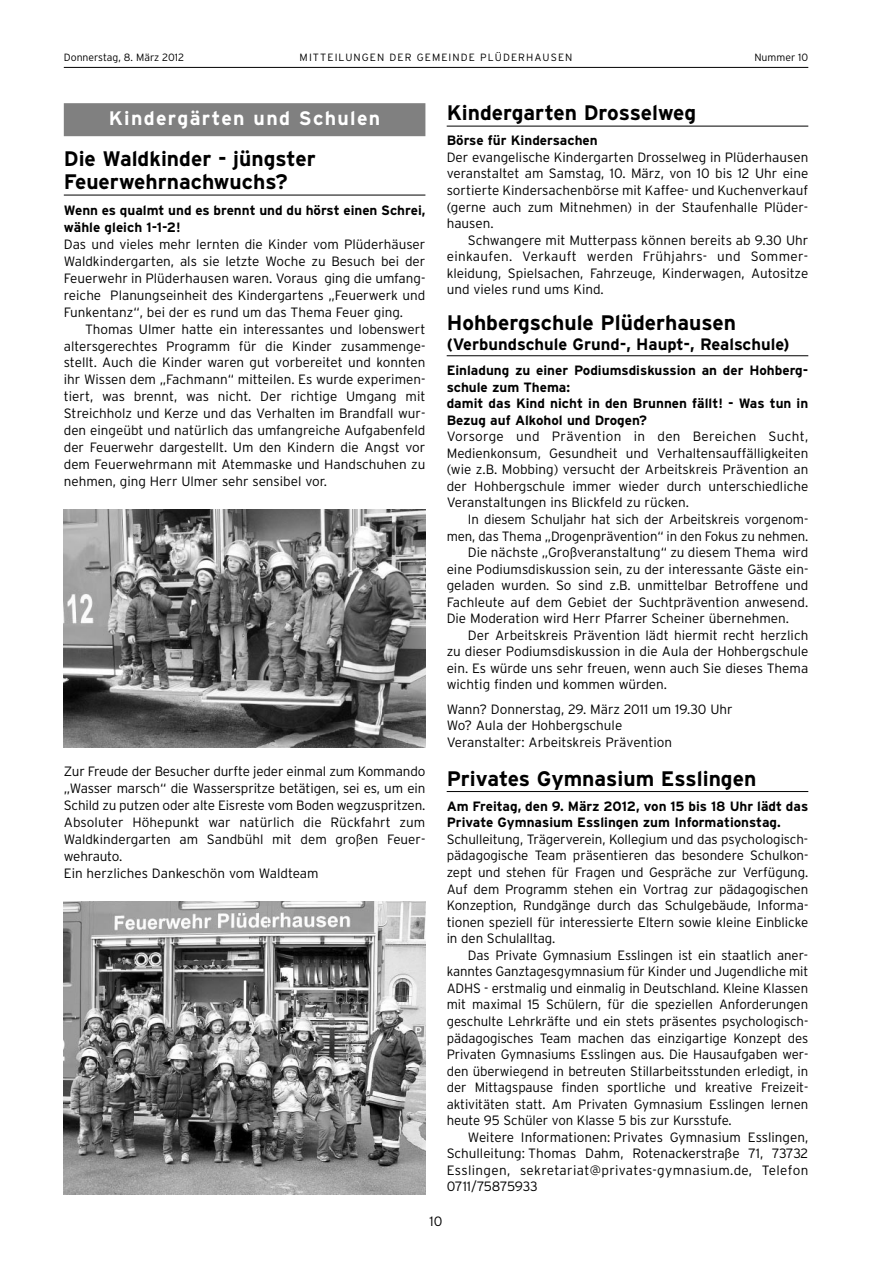
<style>
.page{position:relative;width:893px;height:1263px;background:#fff}
.page>*{position:absolute;margin:0;border:0;box-sizing:border-box;transform-origin:0 0}
.t1{font:700 21px/23px "Interstate";color:#000}
.t2{font:700 19.5px "Interstate";letter-spacing:.07em;color:#fff}
.t3{font:700 16.5px "Interstate";color:#000}
.t4{font:300 13.5px/16.5px "Interstate";color:#000;text-align:justify}
.t5{font:700 13.5px/16.5px "Interstate";color:#000}
.t6{font:300 10.5px "Interstate";letter-spacing:.105em;color:#000}
.t7{font:300 10.5px "Interstate";color:#000}
</style>
<div class="page">
<hr style="left:64px;top:67px;width:744px;height:1px;background:#000">
<div style="left:64px;top:103px;width:361px;height:33px;background:#808080"></div>
<hr style="left:64px;top:195px;width:361px;height:1px;background:#000">
<img style="left:64px;top:901px;width:361px;height:293px">
<img style="left:64px;top:509px;width:361px;height:238px">
<hr style="left:446px;top:126px;width:362px;height:1px;background:#000">
<hr style="left:446px;top:355px;width:362px;height:1px;background:#000">
<hr style="left:446px;top:791px;width:362px;height:1px;background:#000">
<p class="t7" style="left:64px;top:53px;width:122px">Donnerstag, 8. März 2012</p>
<p class="t6" style="left:299px;top:53px;width:274px">MITTEILUNGEN DER GEMEINDE PLÜDERHAUSEN</p>
<p class="t7" style="left:754px;top:53px;width:55px">Nummer 10</p>
<h2 class="t2" style="left:109px;top:111px;width:273px">Kindergärten und Schulen</h2>
<h1 class="t1" style="left:64px;top:149px;width:253px">Die Waldkinder - jüngster<br>Feuerwehrnachwuchs?</h1>
<p class="t5" style="left:64px;top:203px;width:363px;line-height:17px">Wenn es qualmt und es brennt und du hörst einen Schrei, wähle gleich 1-1-2!</p>
<p class="t4" style="left:64px;top:237px;width:363px;line-height:17px">Das und vieles mehr lernten die Kinder vom Plüderhäuser Waldkindergarten, als sie letzte Woche zu Besuch bei der Feuerwehr in Plüderhausen waren. Voraus ging die umfang&shy;reiche Planungseinheit des Kindergartens „Feuerwerk und Funkentanz“, bei der es rund um das Thema Feuer ging.</p>
<p class="t4" style="left:64px;top:321px;width:363px;line-height:17px;text-indent:21px">Thomas Ulmer hatte ein interessantes und lobenswert altersgerechtes Programm für die Kinder zusammenge&shy;stellt. Auch die Kinder waren gut vorbereitet und konnten ihr Wissen dem „Fachmann“ mitteilen. Es wurde experimen&shy;tiert, was brennt, was nicht. Der richtige Umgang mit Streichholz und Kerze und das Verhalten im Brandfall wur&shy;den eingeübt und natürlich das umfangreiche Aufgabenfeld der Feuerwehr dargestellt. Um den Kindern die Angst vor dem Feuerwehrmann mit Atemmaske und Handschuhen zu nehmen, ging Herr Ulmer sehr sensibel vor.</p>
<p class="t4" style="left:64px;top:764px;width:363px;line-height:17px;text-align:left">Zur Freude der Besucher durfte jeder einmal zum Kommando „Wasser marsch“ die Wasserspritze betätigen, sei es, um ein Schild zu putzen oder alte Eisreste vom Boden wegzuspritzen.<br>Absoluter Höhepunkt war natürlich die Rückfahrt zum Waldkindergarten am Sandbühl mit dem großen Feuer&shy;wehrauto.<br>Ein herzliches Dankeschön vom Waldteam</p>
<h1 class="t1" style="left:446px;top:103px;width:251px">Kindergarten Drosselweg</h1>
<p class="t5" style="left:446px;top:133px;width:152px">Börse für Kindersachen</p>
<p class="t4" style="left:446px;top:150px;width:363px">Der evangelische Kindergarten Drosselweg in Plüderhausen veranstaltet am Samstag, 10. März, von 10 bis 12 Uhr eine sortierte Kindersachenbörse mit Kaffee- und Kuchenverkauf (gerne auch zum Mitnehmen) in der Staufenhalle Plüder&shy;hausen.</p>
<p class="t4" style="left:446px;top:233px;width:363px;text-indent:21px">Schwangere mit Mutterpass können bereits ab 9.30 Uhr einkaufen. Verkauft werden Frühjahrs- und Sommer&shy;kleidung, Spielsachen, Fahrzeuge, Kinderwagen, Autositze und vieles rund ums Kind.</p>
<h1 class="t1" style="left:446px;top:313px;width:291px">Hohbergschule Plüderhausen</h1>
<p class="t3" style="left:446px;top:338px;width:344px">(Verbundschule Grund-, Haupt-, Realschule)</p>
<p class="t5" style="left:446px;top:363px;width:363px">Einladung zu einer Podiumsdiskussion an der Hohberg&shy;schule zum Thema:<br>damit das Kind nicht in den Brunnen fällt! - Was tun in Bezug auf Alkohol und Drogen?</p>
<p class="t4" style="left:446px;top:429px;width:363px">Vorsorge und Prävention in den Bereichen Sucht, Medienkonsum, Gesundheit und Verhaltensauffälligkeiten (wie z.B. Mobbing) versucht der Arbeitskreis Prävention an der Hohbergschule immer wieder durch unterschiedliche Veranstaltungen ins Blickfeld zu rücken.</p>
<p class="t4" style="left:468px;top:512px;width:342px">In diesem Schuljahr hat sich der Arbeitskreis vorgenom-</p>
<p class="t4" style="left:446px;top:529px;width:363px">men, das Thema „Drogenprävention“ in den Fokus zu nehmen.</p>
<p class="t4" style="left:468px;top:545px;width:342px">Die nächste „Großveranstaltung“ zu diesem Thema wird</p>
<p class="t4" style="left:446px;top:562px;width:363px">eine Podiumsdiskussion sein, zu der interessante Gäste ein-</p>
<p class="t4" style="left:446px;top:578px;width:363px">geladen wurden. So sind z.B. unmittelbar Betroffene und</p>
<p class="t4" style="left:446px;top:595px;width:363px">Fachleute auf dem Gebiet der Suchtprävention anwesend.</p>
<p class="t4" style="left:446px;top:611px;width:344px">Die Moderation wird Herr Pfarrer Scheiner übernehmen.</p>
<p class="t4" style="left:468px;top:628px;width:342px">Der Arbeitskreis Prävention lädt hiermit recht herzlich</p>
<p class="t4" style="left:446px;top:644px;width:363px">zu dieser Podiumsdiskussion in die Aula der Hohbergschule</p>
<p class="t4" style="left:446px;top:661px;width:363px">ein. Es würde uns sehr freuen, wenn auch Sie dieses Thema</p>
<p class="t4" style="left:446px;top:678px;width:222px">wichtig finden und kommen würden.</p>
<p class="t4" style="left:446px;top:702px;width:287px;text-align:left">Wann? Donnerstag, 29. März 2011 um 19.30 Uhr<br>Wo? Aula der Hohbergschule<br>Veranstalter: Arbeitskreis Prävention</p>
<h1 class="t1" style="left:446px;top:769px;width:311px">Privates Gymnasium Esslingen</h1>
<p class="t5" style="left:446px;top:799px;width:363px">Am Freitag, den 9. März 2012, von 15 bis 18 Uhr lädt das<br>Private Gymnasium Esslingen zum Informationstag.</p>
<p class="t4" style="left:446px;top:832px;width:363px">Schulleitung, Trägerverein, Kollegium und das psychologisch&shy;pädagogische Team präsentieren das besondere Schulkon&shy;zept und stehen für Fragen und Gespräche zur Verfügung.<br>Auf dem Programm stehen ein Vortrag zur pädagogischen Konzeption, Rundgänge durch das Schulgebäude, Informa&shy;tionen speziell für interessierte Eltern sowie kleine Einblicke in den Schulalltag.</p>
<p class="t4" style="left:446px;top:948px;width:363px;text-indent:21px">Das Private Gymnasium Esslingen ist ein staatlich aner&shy;kanntes Ganztagesgymnasium für Kinder und Jugendliche mit ADHS - erstmalig und einmalig in Deutschland. Kleine Klassen mit maximal 15 Schülern, für die speziellen Anforderungen geschulte Lehrkräfte und ein stets präsentes psychologisch&shy;pädagogisches Team machen das einzigartige Konzept des Privaten Gymnasiums Esslingen aus. Die Hausaufgaben wer&shy;den überwiegend in betreuten Stillarbeitsstunden erledigt, in der Mittagspause finden sportliche und kreative Freizeit&shy;aktivitäten statt. Am Privaten Gymnasium Esslingen lernen heute 95 Schüler von Klasse 5 bis zur Kursstufe.</p>
<p class="t4" style="left:446px;top:1130px;width:363px;text-indent:21px">Weitere Informationen: Privates Gymnasium Esslingen, Schulleitung: Thomas Dahm, Rotenackerstraße 71, 73732<br>Esslingen, sekretariat@privates-gymnasium.de, Telefon 0711/75875933</p>
<p class="t4" style="left:429px;top:1214px;width:14px">10</p>
</div>
